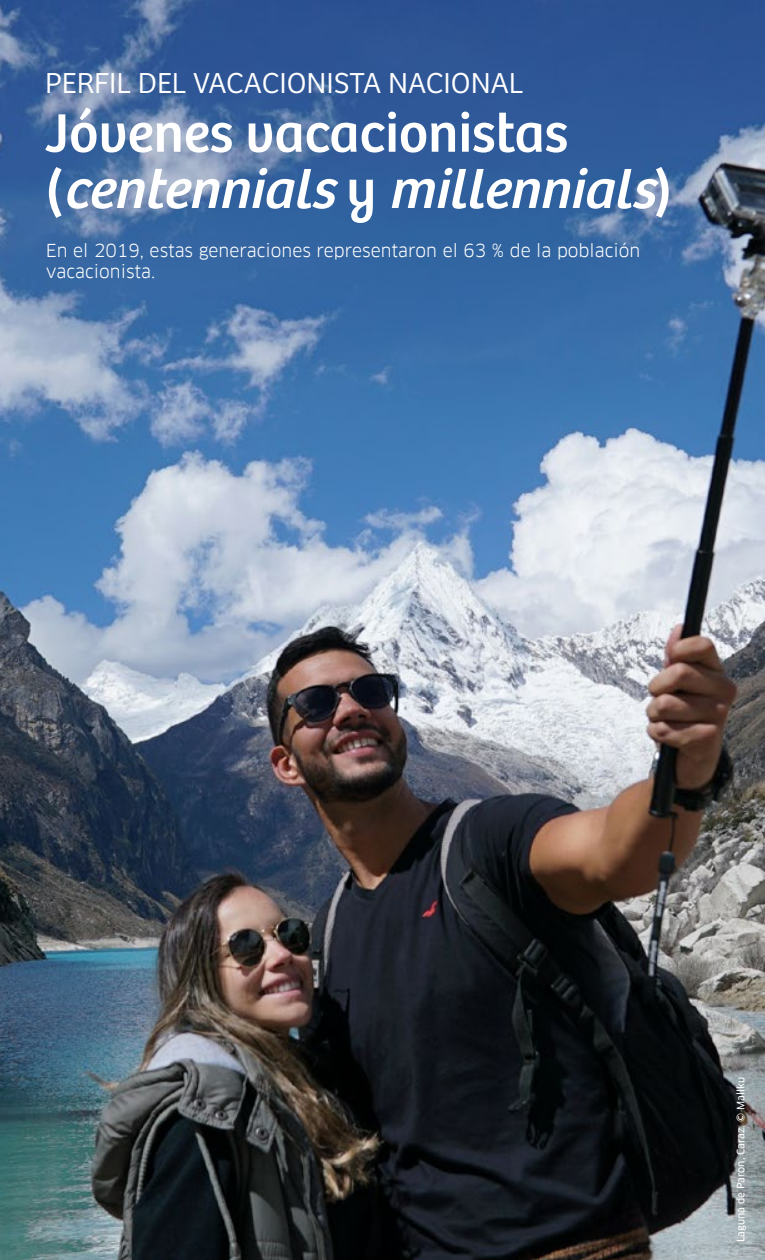
<style>
.page{position:relative;width:765px;height:1260px;background:#fff}
.page>*{position:absolute;margin:0;border:0;box-sizing:border-box;transform-origin:0 0}
.t1{font:56.25px/56.2px "Bree Peru";color:#fff}
.t2{font:300 30px "Bree Peru";color:#fff}
.t3{font:17.5px/21px "Clan Pro";color:#fff}
.t4{font:10px "Clan Pro News";color:#fff}
.s1{font-style:italic}
</style>
<div class="page">
<img style="left:0;top:0;width:765px;height:1260px">
<h2 class="t2" style="left:45px;top:66px;width:480px">PERFIL DEL VACACIONISTA NACIONAL</h2>
<h1 class="t1" style="left:45px;top:107px;width:629px">Jóvenes vacacionistas<br>( <span class="s1">centennials</span>y <span class="s1">millennials</span>)</h1>
<p class="t3" style="left:46px;top:240px;width:596px">En el 2019, estas generaciones representaron el 63 % de la población vacacionista.</p>
<p class="t4" style="left:735px;top:1242px;width:167px;rotate:-90deg">Laguna de Paron, Caraz. © Mallku</p>
</div>
